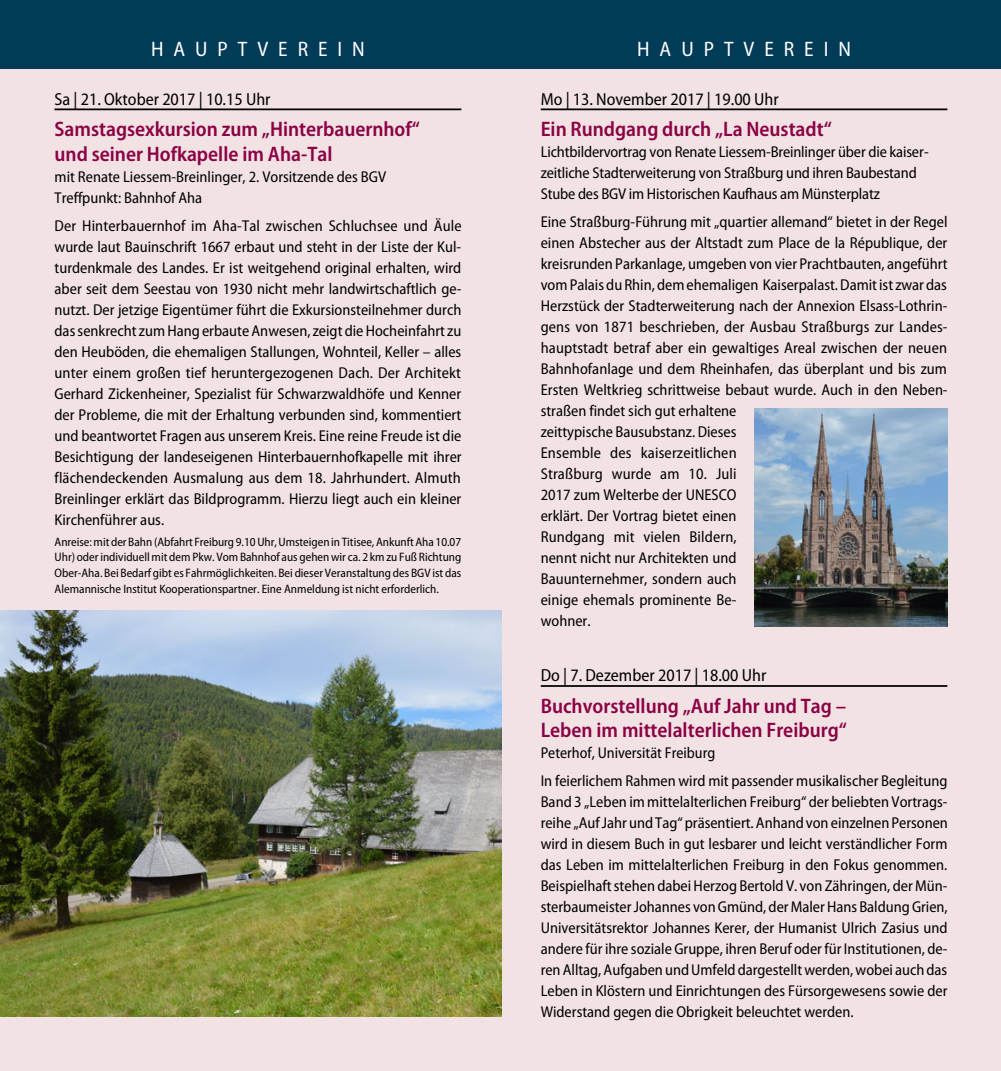
<style>
.page{position:relative;width:1001px;height:1071px;background:#fff}
.page>*{position:absolute;margin:0;border:0;box-sizing:border-box;transform-origin:0 0}
.t1{font:600 semi-condensed 21px/24.5px "Myriad Pro";color:#8b0043}
.t2{font:semi-condensed 21px "Myriad Pro";letter-spacing:.475em;color:#fff}
.t3{font:semi-condensed 17.5px "Myriad Pro";color:#000}
.t4{font:semi-condensed 15.75px/21px "Myriad Pro";color:#000}
.t5{font:semi-condensed 12.25px/15.8px "Myriad Pro";color:#000;text-align:justify}
</style>
<div class="page">
<div style="left:0;top:0;width:1001px;height:69px;background:#003b57"></div>
<div style="left:0;top:69px;width:1001px;height:1002px;background:#f2e2e4"></div>
<hr style="left:54px;top:108px;width:407px;height:2px;background:#000">
<hr style="left:541px;top:108px;width:406px;height:2px;background:#000">
<img style="left:0;top:611px;width:501px;height:406px">
<img style="left:754px;top:409px;width:193px;height:217px">
<hr style="left:541px;top:685px;width:406px;height:2px;background:#000">
<h1 class="t2" style="left:151px;top:42px;width:215px">HAUPTVEREIN</h1>
<h1 class="t2" style="left:637px;top:42px;width:215px">HAUPTVEREIN</h1>
<p class="t3" style="left:55px;top:92px;width:218px">Sa | 21. Oktober 2017 | 10.15 Uhr</p>
<h1 class="t1" style="left:55px;top:119px;width:367px">Samstagsexkursion zum „Hinterbauernhof“ und seiner Hofkapelle im Aha-Tal</h1>
<p class="t4" style="left:55px;top:167px;width:333px">mit Renate Liessem-Breinlinger, 2. Vorsitzende des BGV<br>Treffpunkt: Bahnhof Aha</p>
<p class="t4" style="left:55px;top:216px;width:409px;text-align:justify">Der Hinterbauernhof im Aha-Tal zwischen Schluchsee und Äule wurde laut Bauinschrift 1667 erbaut und steht in der Liste der Kul&shy;turdenkmale des Landes. Er ist weitgehend original erhalten, wird aber seit dem Seestau von 1930 nicht mehr landwirtschaftlich ge&shy;nutzt. Der jetzige Eigentümer führt die Exkursionsteilnehmer durch das senkrecht zum Hang erbaute Anwesen, zeigt die Hocheinfahrt zu den Heuböden, die ehemaligen Stallungen, Wohnteil, Keller – alles unter einem großen tief heruntergezogenen Dach. Der Architekt Gerhard Zickenheiner, Spezialist für Schwarzwaldhöfe und Kenner der Probleme, die mit der Erhaltung verbunden sind, kommentiert und beantwortet Fragen aus unserem Kreis. Eine reine Freude ist die Besichtigung der landeseigenen Hinterbauernhofkapelle mit ihrer flächendeckenden Ausmalung aus dem 18. Jahrhundert. Almuth Breinlinger erklärt das Bildprogramm. Hierzu liegt auch ein kleiner Kirchenführer aus.</p>
<p class="t5" style="left:55px;top:535px;width:408px">Anreise: mit der Bahn (Abfahrt Freiburg 9.10 Uhr, Umsteigen in Titisee, Ankunft Aha 10.07<br>Uhr) oder individuell mit dem Pkw. Vom Bahnhof aus gehen wir ca. 2 km zu Fuß Richtung Ober-Aha. Bei Bedarf gibt es Fahrmöglichkeiten. Bei dieser Veranstaltung des BGV ist das Alemannische Institut Kooperationspartner. Eine Anmeldung ist nicht erforderlich.</p>
<p class="t3" style="left:541px;top:92px;width:240px">Mo | 13. November 2017 | 19.00 Uhr</p>
<h1 class="t1" style="left:541px;top:119px;width:293px">Ein Rundgang durch „La Neustadt“</h1>
<p class="t4" style="left:541px;top:143px;width:390px">Lichtbildervortrag von Renate Liessem-Breinlinger über die kaiser&shy;zeitliche Stadterweiterung von Straßburg und ihren Baubestand<br>Stube des BGV im Historischen Kaufhaus am Münsterplatz</p>
<p class="t4" style="left:541px;top:213px;width:408px">Eine Straßburg-Führung mit „quartier allemand“ bietet in der Regel einen Abstecher aus der Altstadt zum Place de la République, der kreisrunden Parkanlage, umgeben von vier Prachtbauten, angeführt vom Palais du Rhin, dem ehemaligen Kaiserpalast. Damit ist zwar das Herzstück der Stadterweiterung nach der Annexion Elsass-Lothrin&shy;gens von 1871 beschrieben, der Ausbau Straßburgs zur Landes&shy;hauptstadt betraf aber ein gewaltiges Areal zwischen der neuen Bahnhofanlage und dem Rheinhafen, das überplant und bis zum Ersten Weltkrieg schrittweise bebaut wurde. Auch in den Neben&shy;straßen findet sich gut erhaltene<br>zeittypische Bausubstanz. Dieses<br>Ensemble des kaiserzeitlichen<br>Straßburg wurde am 10. Juli<br>2017 zum Welterbe der UNESCO<br>erklärt. Der Vortrag bietet einen<br>Rundgang mit vielen Bildern,<br>nennt nicht nur Architekten und<br>Bauunternehmer, sondern auch<br>einige ehemals prominente Be-<br>wohner.</p>
<p class="t3" style="left:541px;top:669px;width:227px">Do | 7. Dezember 2017 | 18.00 Uhr</p>
<h1 class="t1" style="left:541px;top:695px;width:308px">Buchvorstellung „Auf Jahr und Tag –<br>Leben im mittelalterlichen Freiburg“</h1>
<p class="t4" style="left:541px;top:740px;width:408px;line-height:28px">Peterhof, Universität Freiburg<br>In feierlichem Rahmen wird mit passender musikalischer Begleitung</p>
<p class="t4" style="left:541px;top:793px;width:409px;text-align:justify">Band 3 „Leben im mittelalterlichen Freiburg“ der beliebten Vortrags&shy;reihe „Auf Jahr und Tag“ präsentiert. Anhand von einzelnen Personen wird in diesem Buch in gut lesbarer und leicht verständlicher Form das Leben im mittelalterlichen Freiburg in den Fokus genommen.<br>Beispielhaft stehen dabei Herzog Bertold V. von Zähringen, der Mün&shy;sterbaumeister Johannes von Gmünd, der Maler Hans Baldung Grien, Universitätsrektor Johannes Kerer, der Humanist Ulrich Zasius und andere für ihre soziale Gruppe, ihren Beruf oder für Institutionen, de&shy;ren Alltag, Aufgaben und Umfeld dargestellt werden, wobei auch das Leben in Klöstern und Einrichtungen des Fürsorgewesens sowie der Widerstand gegen die Obrigkeit beleuchtet werden.</p>
</div>
